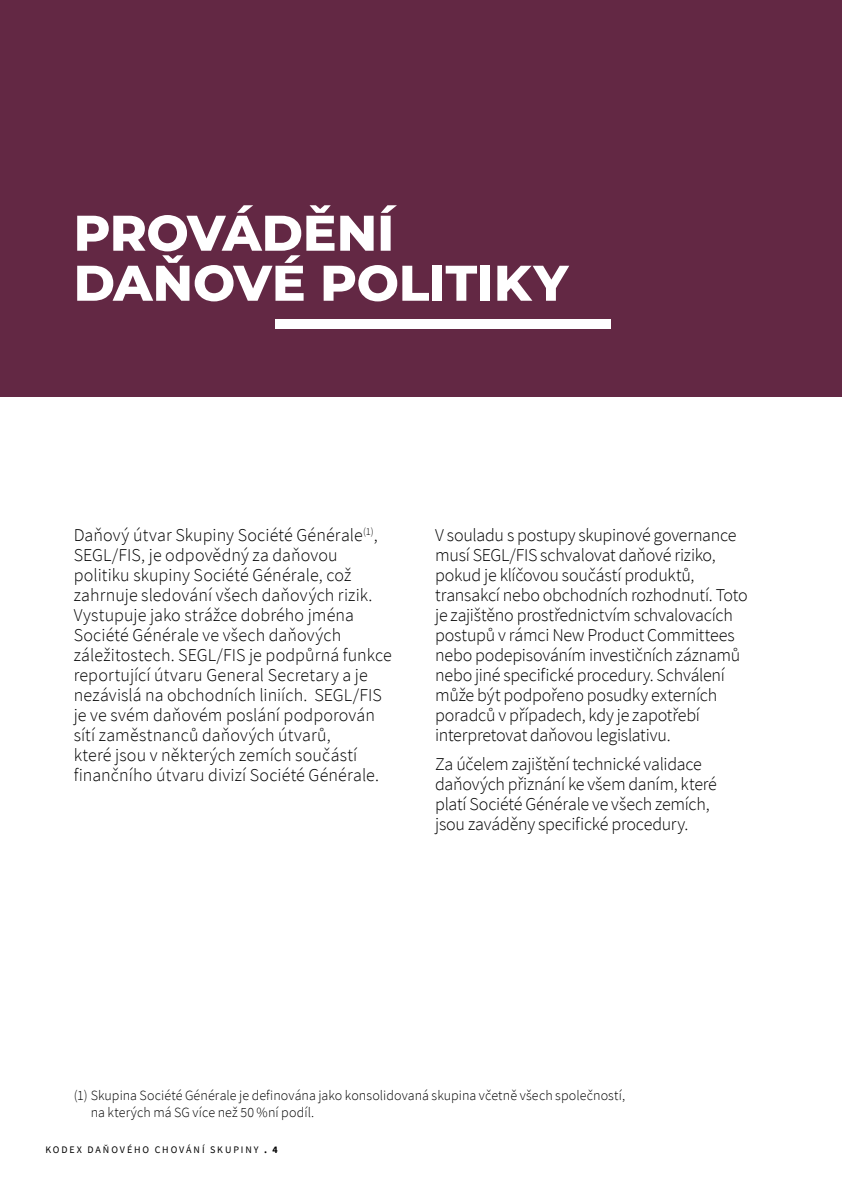
<style>
.page{position:relative;width:842px;height:1191px;background:#fff}
.page>*{position:absolute;margin:0;border:0;box-sizing:border-box;transform-origin:0 0}
.t1{font:800 50px/50px "Montserrat";letter-spacing:-.005em;color:#fff}
.t2{font:300 18px/20px "Source Sans Pro";letter-spacing:-.005em;color:#000}
.t3{font:300 14px/16.8px "Source Sans Pro";letter-spacing:.005em;color:#000}
.t4{font:10px "Source Sans Pro";letter-spacing:.19em;color:#000}
.s1{font-weight:700}
</style>
<div class="page">
<div style="left:0;top:0;width:842px;height:397px;background:#632844"></div>
<div style="left:276px;top:319px;width:335px;height:10px;background:#fff"></div>
<h1 class="t1" style="left:74px;top:205px;width:496px">PROVÁDĚNÍ<br>DAŇOVÉ POLITIKY</h1>
<p class="t2" style="left:74px;top:525px;width:320px">Daňový útvar Skupiny Société Générale<sup>(1)</sup>, SEGL/FIS, je odpovědný za daňovou politiku skupiny Société Générale, což zahrnuje sledování všech daňových rizik.<br>Vystupuje jako strážce dobrého jména Société Générale ve všech daňových záležitostech. SEGL/FIS je podpůrná funkce reportující útvaru General Secretary a je nezávislá na obchodních liniích. SEGL/FIS je ve svém daňovém poslání podporován sítí zaměstnanců daňových útvarů,<br>které jsou v některých zemích součástí finančního útvaru divizí Société Générale.</p>
<p class="t2" style="left:435px;top:525px;width:314px">V souladu s postupy skupinové governance musí SEGL/FIS schvalovat daňové riziko, pokud je klíčovou součástí produktů, transakcí nebo obchodních rozhodnutí. Toto je zajištěno prostřednictvím schvalovacích postupů v rámci New Product Committees nebo podepisováním investičních záznamů nebo jiné specifické procedury. Schválení může být podpořeno posudky externích poradců v případech, kdy je zapotřebí interpretovat daňovou legislativu.</p>
<p class="t2" style="left:435px;top:753px;width:283px">Za účelem zajištění technické validace daňových přiznání ke všem daním, které platí Société Générale ve všech zemích, jsou zaváděny specifické procedury.</p>
<p class="t3" style="left:91px;top:1087px;width:536px;text-indent:-17px">(1) Skupina Société Générale je definována jako konsolidovaná skupina včetně všech společností, na kterých má SG více než 50 %ní podíl.</p>
<p class="t4" style="left:45px;top:1143px;width:234px">KODEX DAŇOVÉHO CHOVÁNÍ SKUPINY <span class="s1">. 4</span></p>
</div>
